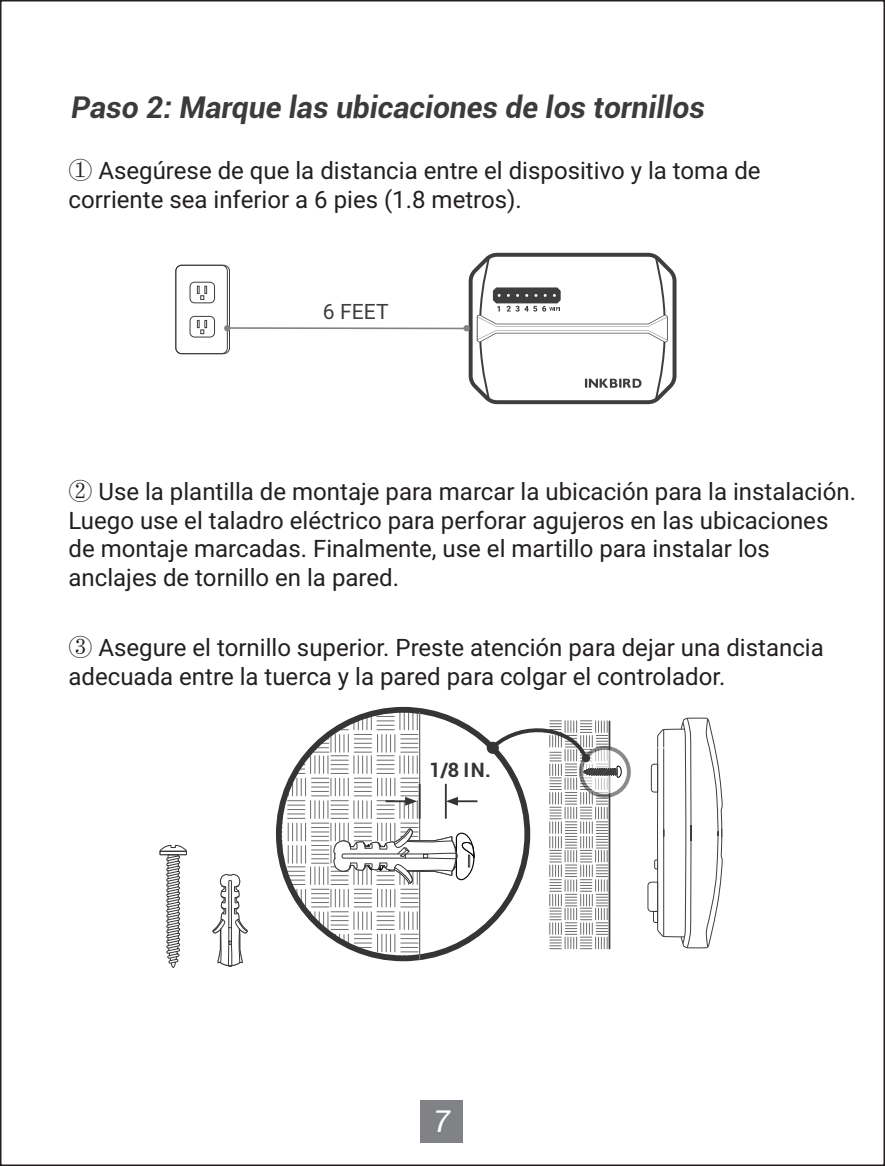
<style>
.page{position:relative;width:885px;height:1166px;background:#fff}
.page>*{position:absolute;margin:0;border:0;box-sizing:border-box;transform-origin:0 0}
.t1{font:italic 700 30px "Roboto";color:#3d3b3a}
.t2{font:italic 30px "Roboto";color:#fff}
.t3{font:24px/28.8px "Roboto";color:#231f20}
.t4{font:21.3px "Roboto";color:#3e3e3f}
.t5{font:700 19.8px "Roboto";color:#363434}
.s1{font-family:"Adobe Song Std";font-weight:300}
</style>
<div class="page">
<div style="left:420px;top:1099px;width:42px;height:43px;background:#808285"></div>
<div style="left:175px;top:265px;width:55px;height:89px;border:1px solid #3e3e3f;border-radius:6px"></div>
<div style="left:175px;top:265px;width:53px;height:89px;border:1px solid #3e3e3f;border-radius:6px"></div>
<div style="left:189px;top:282px;width:26px;height:21px;border:1px solid #3e3e3f;border-radius:5px"></div>
<svg style="left:197px;top:286px;width:10px;height:14px"></svg>
<div style="left:189px;top:316px;width:26px;height:21px;border:1px solid #3e3e3f;border-radius:5px"></div>
<svg style="left:197px;top:320px;width:10px;height:14px"></svg>
<hr style="left:228px;top:327px;width:238px;height:2px;background:#808285">
<svg style="left:224px;top:325px;width:6px;height:6px"></svg>
<svg style="left:463px;top:253px;width:213px;height:151px"></svg>
<hr style="left:451px;top:800px;width:26px;height:2px;background:#363434">
<svg style="left:212px;top:873px;width:36px;height:93px"></svg>
<div style="left:228px;top:879px;width:4px;height:65px;border:1px solid #363434"></div>
<svg style="left:647px;top:717px;width:76px;height:231px"></svg>
<svg style="left:280px;top:711px;width:195px;height:249px"></svg>
<div style="left:486px;top:741px;width:13px;height:12px;background:#363434;border-radius:50%"></div>
<svg style="left:489px;top:720px;width:141px;height:228px"></svg>
<svg style="left:159px;top:844px;width:28px;height:124px"></svg>
<p class="t1" style="left:71px;top:86px;width:635px">Paso 2: Marque las ubicaciones de los tornillos</p>
<p class="t3" style="left:68px;top:155px;width:693px"><span class="s1">①</span> Asegúrese de que la distancia entre el dispositivo y la toma de corriente sea inferior a 6 pies (1.8 metros).</p>
<p class="t4" style="left:323px;top:297px;width:67px">6 FEET</p>
<p class="t3" style="left:68px;top:475px;width:789px"><span class="s1">②</span> Use la plantilla de montaje para marcar la ubicación para la instalación.<br>Luego use el taladro eléctrico para perforar agujeros en las ubicaciones de montaje marcadas. Finalmente, use el martillo para instalar los anclajes de tornillo en la pared.</p>
<p class="t3" style="left:68px;top:631px;width:756px"><span class="s1">③</span> Asegure el tornillo superior. Preste atención para dejar una distancia adecuada entre la tuerca y la pared para colgar el controlador.</p>
<p class="t5" style="left:429px;top:756px;width:63px">1/8 IN.</p>
<p class="t2" style="left:433px;top:1100px;width:18px">7</p>
</div>
